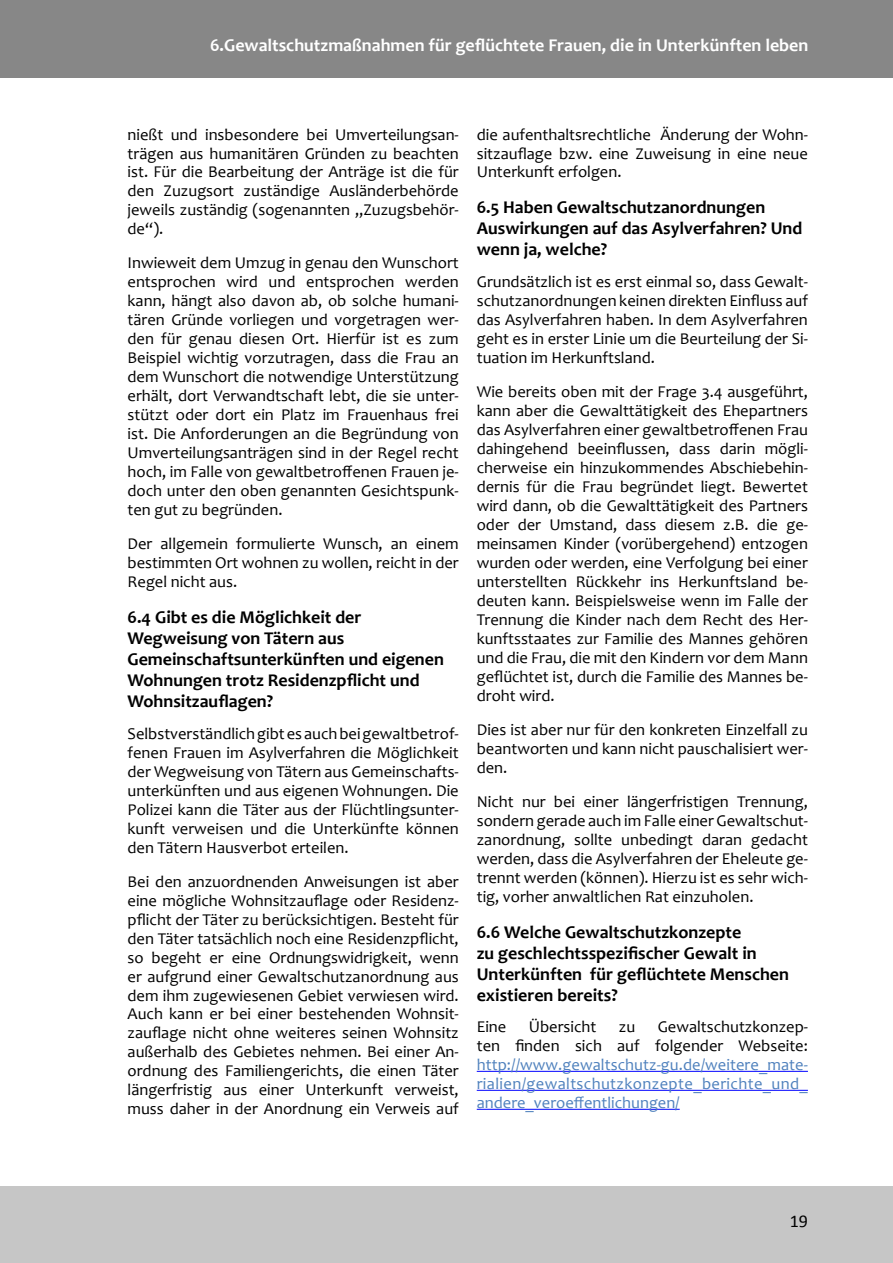
<style>
.page{position:relative;width:893px;height:1263px;background:#fff}
.page>*{position:absolute;margin:0;border:0;box-sizing:border-box;transform-origin:0 0}
.Heading_2{font:700 18px/21px "Candara";color:#000}
.t1{font:700 18px "Candara";color:#fff}
.t2{font:18px "Calibri";color:#000}
.t3{font:16.5px/18.9px "Candara";color:#000;text-align:justify}
.t4{font:16.5px/18.9px "Candara";color:#4f81bd;text-align:justify}
.s1{color:#000}
</style>
<div class="page">
<div style="left:0;top:1186px;width:893px;height:77px;background:#c6c6c6"></div>
<div style="left:0;top:0;width:893px;height:78px;background:#878787"></div>
<hr style="left:477px;top:1071px;width:331px;height:1px;background:#00f">
<hr style="left:477px;top:1090px;width:331px;height:1px;background:#00f">
<hr style="left:477px;top:1109px;width:203px;height:1px;background:#00f">
<p class="t1" style="left:210px;top:34px;width:600px">6.Gewaltschutzmaßnahmen für geflüchtete Frauen, die in Unterkünften leben</p>
<p class="t3" style="left:128px;top:125px;width:333px">nießt und insbesondere bei Umverteilungsan&shy;trägen aus humanitären Gründen zu beachten ist. Für die Bearbeitung der Anträge ist die für den Zuzugsort zuständige Ausländerbehörde jeweils zuständig (sogenannten „Zuzugsbehör&shy;de“).</p>
<p class="t3" style="left:128px;top:253px;width:333px">Inwieweit dem Umzug in genau den Wunschort entsprochen wird und entsprochen werden kann, hängt also davon ab, ob solche humani&shy;tären Gründe vorliegen und vorgetragen wer&shy;den für genau diesen Ort. Hierfür ist es zum Beispiel wichtig vorzutragen, dass die Frau an dem Wunschort die notwendige Unterstützung erhält, dort Verwandtschaft lebt, die sie unter&shy;stützt oder dort ein Platz im Frauenhaus frei ist. Die Anforderungen an die Begründung von Umverteilungsanträgen sind in der Regel recht hoch, im Falle von gewaltbetroffenen Frauen je&shy;doch unter den oben genannten Gesichtspunk&shy;ten gut zu begründen.</p>
<p class="t3" style="left:128px;top:534px;width:333px">Der allgemein formulierte Wunsch, an einem bestimmten Ort wohnen zu wollen, reicht in der Regel nicht aus.</p>
<h2 class="Heading_2" style="left:128px;top:606px;width:318px">6.4 Gibt es die Möglichkeit der<br>Wegweisung von Tätern aus<br>Gemeinschaftsunterkünften und eigenen<br>Wohnungen trotz Residenzpflicht und<br>Wohnsitzauflagen?</h2>
<p class="t3" style="left:128px;top:724px;width:333px">Selbstverständlich gibt es auch bei gewaltbetrof&shy;fenen Frauen im Asylverfahren die Möglichkeit der Wegweisung von Tätern aus Gemeinschafts&shy;unterkünften und aus eigenen Wohnungen. Die Polizei kann die Täter aus der Flüchtlingsunter&shy;kunft verweisen und die Unterkünfte können den Tätern Hausverbot erteilen.</p>
<p class="t3" style="left:128px;top:872px;width:333px">Bei den anzuordnenden Anweisungen ist aber eine mögliche Wohnsitzauflage oder Residenz&shy;pflicht der Täter zu berücksichtigen. Besteht für den Täter tatsächlich noch eine Residenzpflicht, so begeht er eine Ordnungswidrigkeit, wenn er aufgrund einer Gewaltschutzanordnung aus dem ihm zugewiesenen Gebiet verwiesen wird.<br>Auch kann er bei einer bestehenden Wohnsit&shy;zauflage nicht ohne weiteres seinen Wohnsitz außerhalb des Gebietes nehmen. Bei einer An&shy;ordnung des Familiengerichts, die einen Täter längerfristig aus einer Unterkunft verweist, muss daher in der Anordnung ein Verweis auf</p>
<p class="t3" style="left:477px;top:125px;width:333px">die aufenthaltsrechtliche Änderung der Wohn&shy;sitzauflage bzw. eine Zuweisung in eine neue Unterkunft erfolgen.</p>
<h2 class="Heading_2" style="left:477px;top:197px;width:327px">6.5 Haben Gewaltschutzanordnungen<br>Auswirkungen auf das Asylverfahren? Und wenn ja, welche?</h2>
<p class="t3" style="left:477px;top:272px;width:333px">Grundsätzlich ist es erst einmal so, dass Gewalt&shy;schutzanordnungen keinen direkten Einfluss auf das Asylverfahren haben. In dem Asylverfahren geht es in erster Linie um die Beurteilung der Si&shy;tuation im Herkunftsland.</p>
<p class="t3" style="left:477px;top:382px;width:333px">Wie bereits oben mit der Frage 3.4 ausgeführt, kann aber die Gewalttätigkeit des Ehepartners das Asylverfahren einer gewaltbetroffenen Frau dahingehend beeinflussen, dass darin mögli&shy;cherweise ein hinzukommendes Abschiebehin&shy;dernis für die Frau begründet liegt. Bewertet wird dann, ob die Gewalttätigkeit des Partners oder der Umstand, dass diesem z.B. die ge&shy;meinsamen Kinder (vorübergehend) entzogen wurden oder werden, eine Verfolgung bei einer unterstellten Rückkehr ins Herkunftsland be&shy;deuten kann. Beispielsweise wenn im Falle der Trennung die Kinder nach dem Recht des Her&shy;kunftsstaates zur Familie des Mannes gehören und die Frau, die mit den Kindern vor dem Mann geflüchtet ist, durch die Familie des Mannes be&shy;droht wird.</p>
<p class="t3" style="left:477px;top:720px;width:333px">Dies ist aber nur für den konkreten Einzelfall zu beantworten und kann nicht pauschalisiert wer&shy;den.</p>
<p class="t3" style="left:477px;top:792px;width:333px">Nicht nur bei einer längerfristigen Trennung, sondern gerade auch im Falle einer Gewaltschut&shy;zanordnung, sollte unbedingt daran gedacht werden, dass die Asylverfahren der Eheleute ge&shy;trennt werden (können). Hierzu ist es sehr wich&shy;tig, vorher anwaltlichen Rat einzuholen.</p>
<h2 class="Heading_2" style="left:477px;top:921px;width:314px">6.6 Welche Gewaltschutzkonzepte<br>zu geschlechtsspezifischer Gewalt in Unterkünften für geflüchtete Menschen existieren bereits?</h2>
<p class="t3" style="left:477px;top:1017px;width:31px">Eine</p>
<p class="t3" style="left:529px;top:1017px;width:69px">Übersicht</p>
<p class="t3" style="left:619px;top:1017px;width:18px">zu</p>
<p class="t4" style="left:477px;top:1017px;width:333px;text-indent:181px"><span class="s1">Gewaltschutzkonzep&shy;ten finden sich auf folgender Webseite: </span>http://www.gewaltschutz-gu.de/weitere_mate&shy;rialien/gewaltschutzkonzepte_berichte_und_ andere_veroeffentlichungen/</p>
<p class="t2" style="left:790px;top:1208px;width:20px">19</p>
</div>
